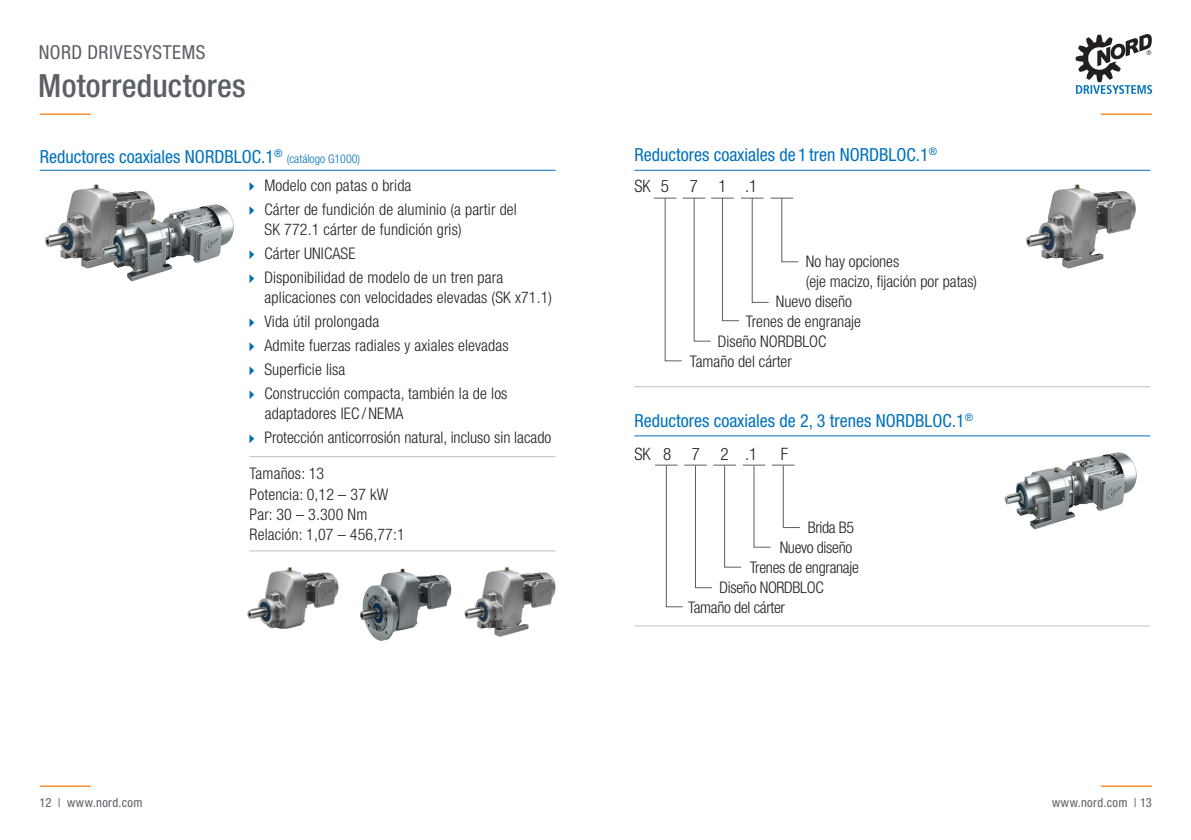
<style>
.page{position:relative;width:1191px;height:840px;background:#fff}
.page>*{position:absolute;margin:0;border:0;box-sizing:border-box;transform-origin:0 0}
.t1{font:500 condensed 32px "Helvetica Neue LT Pro";letter-spacing:.01em;color:#5b5f66}
.t2{font:condensed 19.2px "Helvetica Neue LT Pro";letter-spacing:.03em;color:#5b5f66}
.t3{font:condensed 18px "Helvetica Neue LT Pro";color:#0072bc}
.t4{font:300 condensed 17px "Helvetica Neue LT Pro";color:#231f20}
.t5{font:300 condensed 16px "Helvetica Neue LT Pro";letter-spacing:.01em;color:#231f20}
.t6{font:300 condensed 16px "Helvetica Neue LT Pro";letter-spacing:-.02em;color:#231f20}
.t7{font:condensed 12.6px "Helvetica Neue LT Pro";letter-spacing:.03em;color:#5b5f66}
.t8{font:300 condensed 12px "Helvetica Neue LT Pro";color:#0072bc}
</style>
<div class="page">
<hr style="left:40px;top:113px;width:51px;height:2px;background:#f58220">
<hr style="left:1100px;top:113px;width:51px;height:2px;background:#f58220">
<hr style="left:40px;top:785px;width:51px;height:1px;background:#f58220">
<hr style="left:1100px;top:785px;width:51px;height:1px;background:#f58220">
<svg style="left:1075px;top:34px;width:77px;height:60px"></svg>
<hr style="left:249px;top:456px;width:306px;height:1px;background:#bfbec1">
<hr style="left:249px;top:550px;width:306px;height:1px;background:#bfbec1">
<hr style="left:40px;top:170px;width:209px;height:1px;background:#0072bc">
<hr style="left:249px;top:170px;width:306px;height:1px;background:#0072bc">
<svg style="left:249px;top:182px;width:5px;height:9px"></svg>
<svg style="left:249px;top:206px;width:5px;height:9px"></svg>
<svg style="left:249px;top:250px;width:5px;height:9px"></svg>
<svg style="left:249px;top:274px;width:5px;height:9px"></svg>
<svg style="left:249px;top:318px;width:5px;height:9px"></svg>
<svg style="left:249px;top:342px;width:5px;height:9px"></svg>
<svg style="left:249px;top:366px;width:5px;height:9px"></svg>
<svg style="left:249px;top:390px;width:5px;height:9px"></svg>
<svg style="left:249px;top:434px;width:5px;height:9px"></svg>
<img style="left:247px;top:567px;width:92px;height:62px">
<img style="left:360px;top:568px;width:92px;height:73px">
<img style="left:464px;top:566px;width:92px;height:71px">
<img style="left:45px;top:184px;width:64px;height:83px">
<img style="left:83px;top:191px;width:151px;height:91px">
<img style="left:1026px;top:184px;width:110px;height:85px">
<img style="left:1004px;top:452px;width:133px;height:78px">
<hr style="left:634px;top:170px;width:516px;height:1px;background:#0072bc">
<hr style="left:634px;top:386px;width:516px;height:1px;background:#bfbec1">
<svg style="left:654px;top:197px;width:145px;height:164px"></svg>
<hr style="left:634px;top:435px;width:516px;height:1px;background:#0072bc">
<hr style="left:634px;top:625px;width:516px;height:1px;background:#bfbec1">
<svg style="left:655px;top:464px;width:145px;height:143px"></svg>
<p class="t2" style="left:39px;top:41px;width:168px">NORD DRIVESYSTEMS</p>
<h1 class="t1" style="left:38px;top:66px;width:209px">Motorreductores</h1>
<p class="t3" style="left:40px;top:146px;width:244px">Reductores coaxiales NORDBLOC.1<sup>®</sup></p>
<p class="t8" style="left:287px;top:151px;width:75px">(catálogo G1000)</p>
<p class="t5" style="left:264px;top:176px;width:149px">Modelo con patas o brida</p>
<p class="t5" style="left:264px;top:200px;width:254px">Cárter de fundición de aluminio (a partir del</p>
<p class="t5" style="left:264px;top:220px;width:199px">SK 772.1 cárter de fundición gris)</p>
<p class="t5" style="left:264px;top:244px;width:93px">Cárter UNICASE</p>
<p class="t5" style="left:264px;top:268px;width:240px">Disponibilidad de modelo de un tren para</p>
<p class="t5" style="left:264px;top:288px;width:289px">aplicaciones con velocidades elevadas (SK x71.1)</p>
<p class="t5" style="left:264px;top:312px;width:116px">Vida útil prolongada</p>
<p class="t5" style="left:264px;top:336px;width:246px">Admite fuerzas radiales y axiales elevadas</p>
<p class="t5" style="left:264px;top:360px;width:83px">Superficie lisa</p>
<p class="t5" style="left:264px;top:384px;width:245px">Construcción compacta, también la de los</p>
<p class="t5" style="left:265px;top:404px;width:140px">adaptadores IEC / NEMA</p>
<p class="t5" style="left:264px;top:428px;width:288px">Protección anticorrosión natural, incluso sin lacado</p>
<p class="t5" style="left:249px;top:464px;width:76px">Tamaños: 13</p>
<p class="t5" style="left:249px;top:484px;width:140px">Potencia: 0,12 – 37 kW</p>
<p class="t5" style="left:249px;top:504px;width:119px">Par: 30 – 3.300 Nm</p>
<p class="t5" style="left:249px;top:524px;width:157px">Relación: 1,07 – 456,77:1</p>
<p class="t3" style="left:634px;top:144px;width:304px">Reductores coaxiales de 1 tren NORDBLOC.1<sup>®</sup></p>
<p class="t4" style="left:634px;top:176px;width:124px">SK 5 7 1 .1</p>
<p class="t5" style="left:806px;top:252px;width:95px">No hay opciones</p>
<p class="t5" style="left:806px;top:272px;width:173px">(eje macizo, fijación por patas)</p>
<p class="t5" style="left:776px;top:292px;width:78px">Nuevo diseño</p>
<p class="t5" style="left:746px;top:312px;width:116px">Trenes de engranaje</p>
<p class="t5" style="left:718px;top:332px;width:110px">Diseño NORDBLOC</p>
<p class="t5" style="left:690px;top:352px;width:103px">Tamaño del cárter</p>
<p class="t3" style="left:634px;top:410px;width:340px">Reductores coaxiales de 2, 3 trenes NORDBLOC.1<sup>®</sup></p>
<p class="t4" style="left:634px;top:443px;width:124px">SK 8 7 2 .1</p>
<p class="t4" style="left:781px;top:443px;width:9px">F</p>
<p class="t5" style="left:807px;top:517px;width:48px">Brida B5</p>
<p class="t6" style="left:779px;top:537px;width:74px">Nuevo diseño</p>
<p class="t6" style="left:749px;top:557px;width:111px">Trenes de engranaje</p>
<p class="t6" style="left:719px;top:577px;width:105px">Diseño NORDBLOC</p>
<p class="t6" style="left:688px;top:597px;width:98px">Tamaño del cárter</p>
<p class="t7" style="left:40px;top:795px;width:104px">12 | www.nord.com</p>
<p class="t7" style="left:1052px;top:795px;width:101px">www.nord.com | 13</p>
</div>
